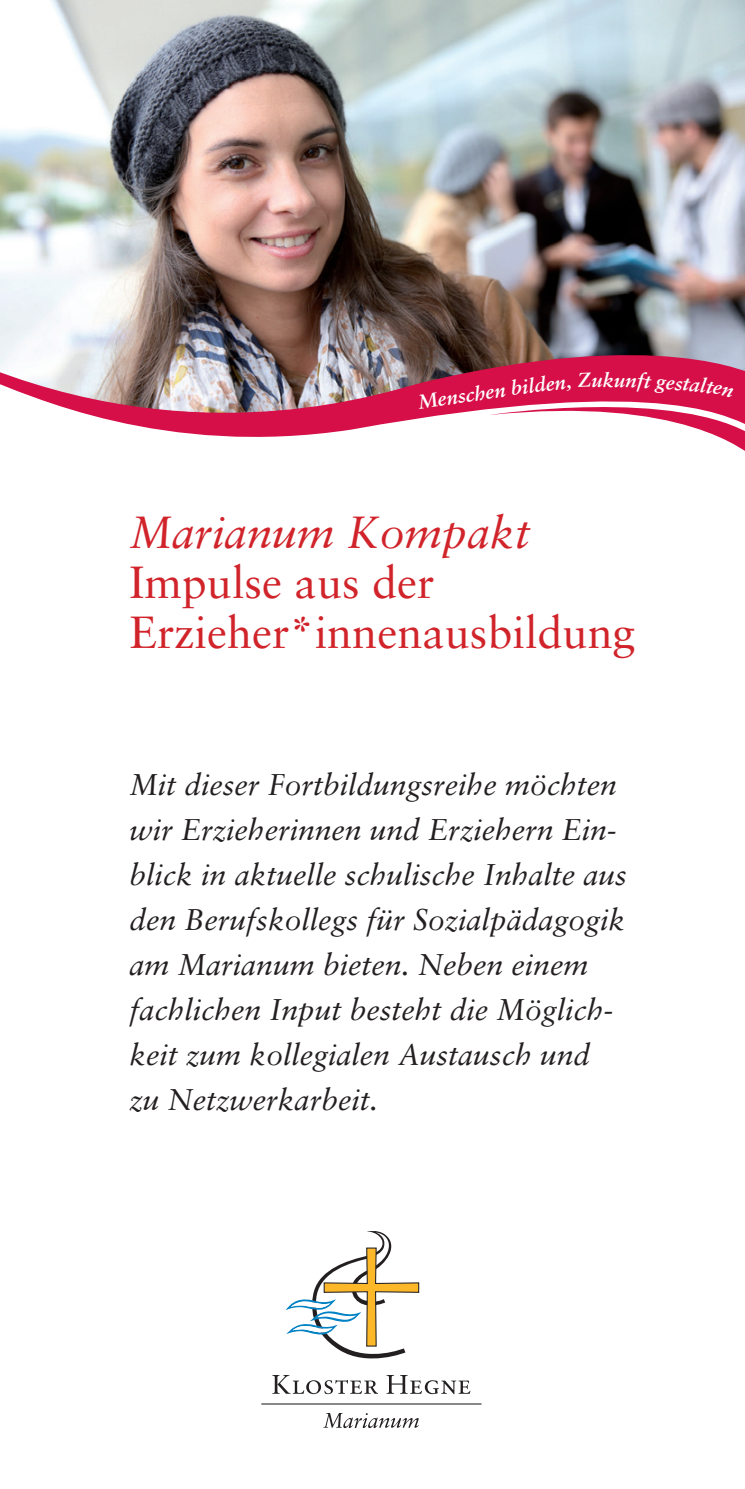
<style>
.page{position:relative;width:745px;height:1489px;background:#fff}
.page>*{position:absolute;margin:0;border:0;box-sizing:border-box;transform-origin:0 0}
.t1{font:45px/50px "Sabon";color:#d1232a}
.t2{font:italic 45px "Sabon";color:#d1232a}
.t3{font:italic 30px/45px "Sabon";color:#231f20}
.t4{font:italic 700 20px "Sabon";color:#fff}
</style>
<div class="page">
<svg style="left:324px;top:1413px;width:94px;height:14px"></svg>
<svg style="left:272px;top:1375px;width:106px;height:18px"></svg>
<svg style="left:386px;top:1375px;width:84px;height:18px"></svg>
<hr style="left:261px;top:1403px;width:220px;height:1px;background:#231f20">
<svg style="left:285px;top:1231px;width:134px;height:128px"></svg>
<img style="left:0;top:0;width:744px;height:325px">
<img style="left:0;top:325px;width:744px;height:112px">
<svg style="left:489px;top:372px;width:255px;height:79px"></svg>
<p class="t4" style="left:472px;top:382px;width:62px;rotate:-8deg">hen bil</p>
<p class="t4" style="left:602px;top:367px;width:12px">k</p>
<p class="t4" style="left:416px;top:390px;width:57px;rotate:-9deg">Mensc</p>
<h1 class="t2" style="left:129px;top:506px;width:402px">Marianum Kompakt</h1>
<h1 class="t1" style="left:129px;top:557px;width:507px">Impulse aus der<br>Erzieher*innenausbildung</h1>
<p class="t3" style="left:129px;top:761px;width:498px">Mit dieser Fortbildungsreihe möchten wir Erzieherinnen und Erziehern Ein&shy;blick in aktuelle schulische Inhalte aus den Berufskollegs für Sozialpädagogik am Marianum bieten. Neben einem fachlichen Input besteht die Möglich&shy;keit zum kollegialen Austausch und zu Netzwerkarbeit.</p>
</div>
